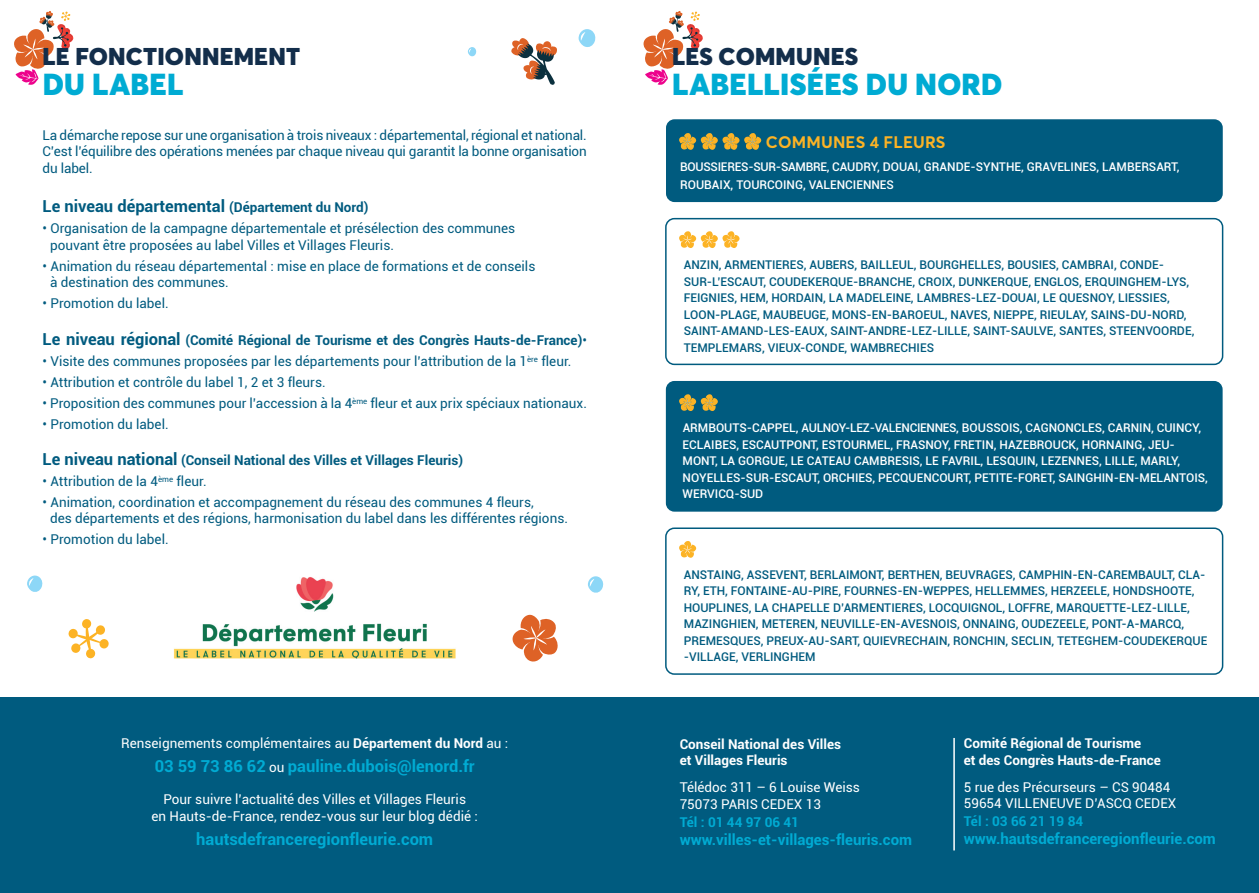
<style>
.page{position:relative;width:1259px;height:893px;background:#fff}
.page>*{position:absolute;margin:0;border:0;box-sizing:border-box;transform-origin:0 0}
.t1{font:900 30px "Averta Std";letter-spacing:.01em;color:#00abd3}
.t2{font:900 24px "Averta Std";letter-spacing:.01em;color:#132e4b}
.t3{font:700 16.5px "Roboto";color:#00abd3}
.t4{font:700 16.5px "Roboto";color:#005b7f}
.t5{font:700 16.5px "Averta Std";letter-spacing:.01em;color:#fcb325}
.t6{font:700 15px "Roboto";color:#00abd3}
.t7{font:13.5px/16.2px "Roboto";color:#005b7f}
.t8{font:13.5px/16.2px "Roboto";color:#fff}
.t9{font:700 13.5px "Roboto";color:#005b7f}
.t10{font:700 13.5px/16.5px "Roboto";color:#fff}
.t11{font:700 13.5px "Roboto";color:#00abd3}
.t12{font:500 12px/16.5px "Roboto";color:#005b7f}
.t13{font:500 12px/16.5px "Roboto";color:#fff}
.s1{font-size:13.5px}
.s2{font-size:16.5px}
.s3{font-weight:400}
.s4{font-weight:700}
.s5{font-weight:400;font-size:13.5px;color:#fff}
</style>
<div class="page">
<svg style="left:643px;top:11px;width:60px;height:74px"></svg>
<div style="left:666px;top:119px;width:556px;height:83px;background:#005b7f;border-radius:9px"></div>
<svg style="left:14px;top:11px;width:59px;height:74px"></svg>
<div style="left:0;top:697px;width:1259px;height:196px;background:#005b7f"></div>
<div style="left:665px;top:218px;width:558px;height:147px;border:2px solid #005b7f;border-radius:9px"></div>
<svg style="left:679px;top:231px;width:60px;height:17px"></svg>
<svg style="left:679px;top:133px;width:82px;height:17px"></svg>
<div style="left:666px;top:381px;width:556px;height:131px;background:#005b7f;border-radius:9px"></div>
<svg style="left:679px;top:394px;width:39px;height:17px"></svg>
<div style="left:665px;top:527px;width:558px;height:148px;border:2px solid #005b7f;border-radius:9px"></div>
<svg style="left:679px;top:541px;width:17px;height:17px"></svg>
<img style="left:173px;top:577px;width:283px;height:82px">
<div style="left:82px;top:619px;width:9px;height:10px;background:#fcb325;border-radius:4px"></div>
<svg style="left:68px;top:628px;width:10px;height:11px"></svg>
<svg style="left:86px;top:648px;width:9px;height:11px"></svg>
<svg style="left:71px;top:643px;width:10px;height:10px"></svg>
<div style="left:99px;top:639px;width:10px;height:10px;background:#fcb325;border-radius:4px"></div>
<svg style="left:73px;top:623px;width:31px;height:31px"></svg>
<svg style="left:27px;top:575px;width:16px;height:17px"></svg>
<svg style="left:512px;top:615px;width:46px;height:47px"></svg>
<svg style="left:588px;top:576px;width:16px;height:17px"></svg>
<svg style="left:511px;top:38px;width:46px;height:47px"></svg>
<svg style="left:578px;top:29px;width:18px;height:18px"></svg>
<svg style="left:468px;top:47px;width:8px;height:10px"></svg>
<hr style="left:953px;top:738px;width:2px;height:112px;background:#fff">
<h2 class="t2" style="left:43px;top:41px;width:259px">LE FONCTIONNEMENT</h2>
<h1 class="t1" style="left:43px;top:65px;width:142px">DU LABEL</h1>
<p class="t7" style="left:43px;top:127px;width:546px;text-align:justify">La démarche repose sur une organisation à trois niveaux : départemental, régional et national.<br>C’est l’équilibre des opérations menées par chaque niveau qui garantit la bonne organisation du label.</p>
<p class="t4" style="left:43px;top:195px;width:327px">Le niveau départemental <span class="s1">(Département du Nord)</span></p>
<p class="t7" style="left:50px;top:220px;width:467px;text-indent:-8px">• Organisation de la campagne départementale et présélection des communes pouvant être proposées au label Villes et Villages Fleuris.</p>
<p class="t7" style="left:50px;top:257px;width:487px;text-indent:-8px">• Animation du réseau départemental : mise en place de formations et de conseils à destination des communes.</p>
<p class="t7" style="left:43px;top:294px;width:128px">• Promotion du label.</p>
<p class="t9" style="left:43px;top:331px;width:546px"><span class="s2">Le niveau régional</span> (Comité Régional de Tourisme et des Congrès Hauts-de-France)<span class="s3">•</span></p>
<p class="t7" style="left:43px;top:353px;width:530px">• Visite des communes proposées par les départements pour l’attribution de la 1<sup>ère</sup> fleur.</p>
<p class="t7" style="left:43px;top:374px;width:285px">• Attribution et contrôle du label 1, 2 et 3 fleurs.</p>
<p class="t7" style="left:43px;top:395px;width:546px">• Proposition des communes pour l’accession à la 4<sup>ème</sup> fleur et aux prix spéciaux nationaux.</p>
<p class="t7" style="left:43px;top:416px;width:128px">• Promotion du label.</p>
<p class="t9" style="left:43px;top:451px;width:422px"><span class="s2">Le niveau national</span> (Conseil National des Villes et Villages Fleuris)</p>
<p class="t7" style="left:43px;top:473px;width:166px">• Attribution de la 4<sup>ème</sup> fleur.</p>
<p class="t7" style="left:50px;top:494px;width:519px;text-indent:-8px">• Animation, coordination et accompagnement du réseau des communes 4 fleurs,<br>des départements et des régions, harmonisation du label dans les différentes régions.</p>
<p class="t7" style="left:43px;top:531px;width:128px">• Promotion du label.</p>
<p class="t8" style="left:121px;top:735px;width:389px">Renseignements complémentaires au <span class="s4">Département du Nord</span> au :</p>
<p class="t3" style="left:155px;top:755px;width:322px">03 59 73 86 62 <span class="s5">ou</span> pauline.dubois@lenord.fr</p>
<p class="t8" style="left:151px;top:791px;width:328px;text-align:center">Pour suivre l’actualité des Villes et Villages Fleuris<br>en Hauts-de-France, rendez-vous sur leur blog dédié :</p>
<p class="t3" style="left:196px;top:827px;width:239px">hautsdefranceregionfleurie.com</p>
<h2 class="t2" style="left:672px;top:41px;width:188px">LES COMMUNES</h2>
<h1 class="t1" style="left:672px;top:65px;width:332px">LABELLISÉES DU NORD</h1>
<p class="t5" style="left:766px;top:131px;width:181px">COMMUNES 4 FLEURS</p>
<p class="t13" style="left:680px;top:157px;width:501px;line-height:18px">BOUSSIERES-SUR-SAMBRE, CAUDRY, DOUAI, GRANDE-SYNTHE, GRAVELINES, LAMBERSART,<br>ROUBAIX, TOURCOING, VALENCIENNES</p>
<p class="t12" style="left:684px;top:256px;width:512px">ANZIN, ARMENTIERES, AUBERS, BAILLEUL, BOURGHELLES, BOUSIES, CAMBRAI, CONDE-SUR-L’ESCAUT, COUDEKERQUE-BRANCHE, CROIX, DUNKERQUE, ENGLOS, ERQUINGHEM-LYS, FEIGNIES, HEM, HORDAIN, LA MADELEINE, LAMBRES-LEZ-DOUAI, LE QUESNOY, LIESSIES, LOON-PLAGE, MAUBEUGE, MONS-EN-BAROEUL, NAVES, NIEPPE, RIEULAY, SAINS-DU-NORD, SAINT-AMAND-LES-EAUX, SAINT-ANDRE-LEZ-LILLE, SAINT-SAULVE, SANTES, STEENVOORDE, TEMPLEMARS, VIEUX-CONDE, WAMBRECHIES</p>
<p class="t13" style="left:682px;top:419px;width:527px">ARMBOUTS-CAPPEL, AULNOY-LEZ-VALENCIENNES, BOUSSOIS, CAGNONCLES, CARNIN, CUINCY, ECLAIBES, ESCAUTPONT, ESTOURMEL, FRASNOY, FRETIN, HAZEBROUCK, HORNAING, JEU-MONT, LA GORGUE, LE CATEAU CAMBRESIS, LE FAVRIL, LESQUIN, LEZENNES, LILLE, MARLY, NOYELLES-SUR-ESCAUT, ORCHIES, PECQUENCOURT, PETITE-FORET, SAINGHIN-EN-MELANTOIS, WERVICQ-SUD</p>
<p class="t12" style="left:684px;top:566px;width:525px">ANSTAING, ASSEVENT, BERLAIMONT, BERTHEN, BEUVRAGES, CAMPHIN-EN-CAREMBAULT, CLA-RY, ETH, FONTAINE-AU-PIRE, FOURNES-EN-WEPPES, HELLEMMES, HERZEELE, HONDSHOOTE, HOUPLINES, LA CHAPELLE D’ARMENTIERES, LOCQUIGNOL, LOFFRE, MARQUETTE-LEZ-LILLE, MAZINGHIEN, METEREN, NEUVILLE-EN-AVESNOIS, ONNAING, OUDEZEELE, PONT-A-MARCQ, PREMESQUES, PREUX-AU-SART, QUIEVRECHAIN, RONCHIN, SECLIN, TETEGHEM-COUDEKERQUE -VILLAGE, VERLINGHEM</p>
<p class="t10" style="left:679px;top:735px;width:163px">Conseil National des Villes et Villages Fleuris</p>
<p class="t8" style="left:679px;top:779px;width:182px">Télédoc 311 – 6 Louise Weiss<br>75073 PARIS CEDEX 13</p>
<p class="t11" style="left:679px;top:812px;width:121px">Tél : 01 44 97 06 41</p>
<p class="t6" style="left:679px;top:829px;width:234px">www.villes-et-villages-fleuris.com</p>
<p class="t10" style="left:963px;top:734px;width:199px">Comité Régional de Tourisme<br>et des Congrès Hauts-de-France</p>
<p class="t8" style="left:963px;top:778px;width:214px">5 rue des Précurseurs – CS 90484<br>59654 VILLENEUVE D’ASCQ CEDEX</p>
<p class="t11" style="left:963px;top:811px;width:121px">Tél : 03 66 21 19 84</p>
<p class="t6" style="left:963px;top:828px;width:254px">www.hautsdefranceregionfleurie.com</p>
</div>
